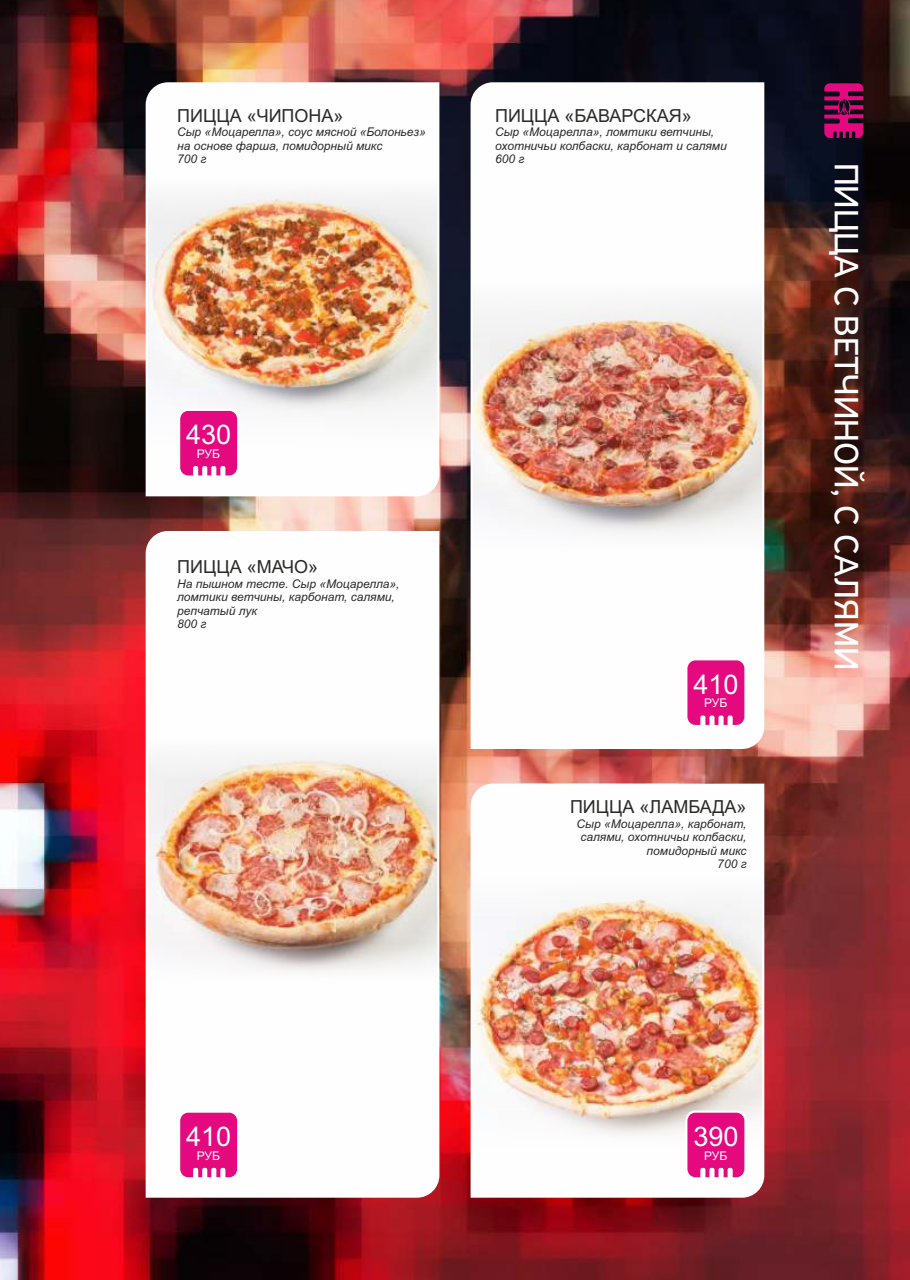
<style>
.page{position:relative;width:910px;height:1280px;background:#fff}
.page>*{position:absolute;margin:0;border:0;box-sizing:border-box;transform-origin:0 0}
.t1{font:36px "PF Highway Sans Pro";color:#fefefe}
.t2{font:27.15px "Arial";color:#fefefe}
.t3{font:18px "Arial";color:#2b2a29}
.t4{font:italic 12px/13.4px "Arial";color:#2b2a29}
.t5{font:12px "Arial";letter-spacing:-.01em;color:#fefefe}
</style>
<div class="page">
<img style="left:0;top:0;width:910px;height:1280px">
<svg style="left:824px;top:83px;width:39px;height:55px"></svg>
<img style="left:469px;top:81px;width:296px;height:669px">
<img style="left:469px;top:782px;width:296px;height:417px">
<img style="left:145px;top:530px;width:295px;height:669px">
<img style="left:145px;top:81px;width:295px;height:416px">
<svg style="left:178px;top:409px;width:61px;height:69px"></svg>
<svg style="left:685px;top:658px;width:62px;height:69px"></svg>
<svg style="left:178px;top:1110px;width:61px;height:69px"></svg>
<svg style="left:685px;top:1110px;width:62px;height:69px"></svg>
<h3 class="t3" style="left:177px;top:109px;width:168px">ПИЦЦА «ЧИПОНА»</h3>
<p class="t4" style="left:177px;top:127px;width:250px">Сыр «Моцарелла», соус мясной «Болоньез» на основе фарша, помидорный микс<br>700 г</p>
<h3 class="t3" style="left:495px;top:109px;width:198px">ПИЦЦА «БАВАРСКАЯ»</h3>
<p class="t4" style="left:495px;top:127px;width:233px">Сыр «Моцарелла», ломтики ветчины, охотничьи колбаски, карбонат и салями<br>600 г</p>
<h2 class="t2" style="left:186px;top:424px;width:47px">430</h2>
<p class="t5" style="left:197px;top:449px;width:25px">РУБ</p>
<h3 class="t3" style="left:177px;top:560px;width:143px">ПИЦЦА «МАЧО»</h3>
<p class="t4" style="left:177px;top:578px;width:224px">На пышном тесте. Сыр «Моцарелла», ломтики ветчины, карбонат, салями, репчатый лук<br>800 г</p>
<h2 class="t2" style="left:693px;top:674px;width:47px">410</h2>
<p class="t5" style="left:704px;top:699px;width:25px">РУБ</p>
<h3 class="t3" style="left:570px;top:800px;width:178px">ПИЦЦА «ЛАМБАДА»</h3>
<p class="t4" style="left:577px;top:818px;width:171px;text-align:right">Сыр «Моцарелла», карбонат, салями, охотничьи колбаски, помидорный микс<br>700 г</p>
<h1 class="t1" style="left:862px;top:163px;width:509px;rotate:90deg">ПИЦЦА С ВЕТЧИНОЙ, С САЛЯМИ</h1>
<h2 class="t2" style="left:186px;top:1126px;width:47px">410</h2>
<p class="t5" style="left:197px;top:1151px;width:25px">РУБ</p>
<h2 class="t2" style="left:693px;top:1126px;width:47px">390</h2>
<p class="t5" style="left:704px;top:1151px;width:25px">РУБ</p>
</div>
